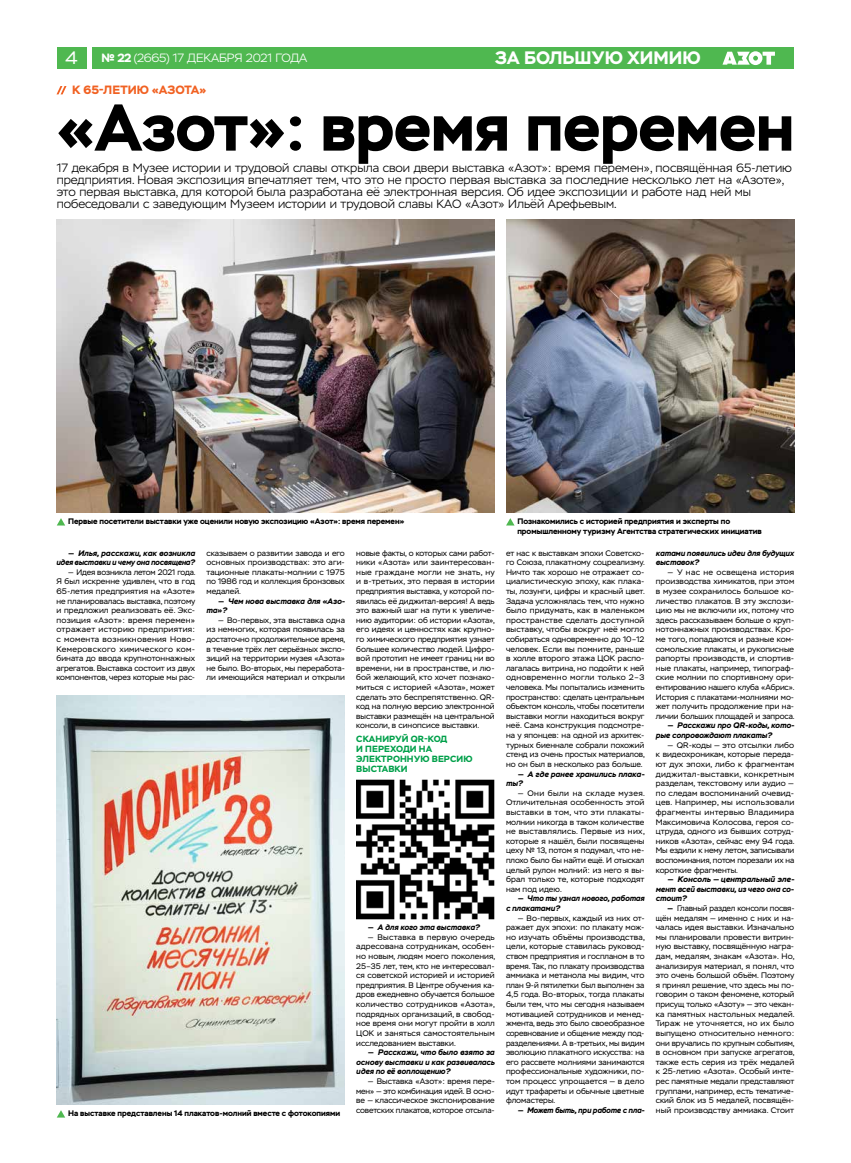
<style>
.page{position:relative;width:851px;height:1163px;background:#fff}
.page>*{position:absolute;margin:0;border:0;box-sizing:border-box;transform-origin:0 0}
.t1{font:700 66px "Stem";color:#000}
.t2{font:700 18px "Stem";color:#fff}
.t3{font:18px "Stem";color:#fff}
.t4{font:300 12px/12px "Stem";color:#000}
.t5{font:300 12px "Stem";letter-spacing:-.02em;color:#fff}
.t6{font:700 12px "Stem";letter-spacing:.01em;color:#f16122}
.t7{font:700 9px/10px "Stem";letter-spacing:.01em;color:#00a04a}
.t8{font:8px/9.6px "Stem";letter-spacing:-.005em;color:#000;text-align:justify}
.t9{font:italic 700 8px/9.6px "Stem";color:#000}
.t10{font:700 8px/9.6px "Stem";color:#000}
.s1{font-weight:700}
</style>
<div class="page">
<div style="left:93px;top:47px;width:701px;height:21px;background:#4fb850"></div>
<div style="left:57px;top:47px;width:30px;height:21px;background:#4fb850"></div>
<svg style="left:722px;top:51px;width:52px;height:14px"></svg>
<svg style="left:57px;top:1110px;width:8px;height:7px"></svg>
<svg style="left:56px;top:86px;width:10px;height:8px"></svg>
<img style="left:57px;top:220px;width:437px;height:292px">
<img style="left:506px;top:220px;width:288px;height:292px">
<svg style="left:57px;top:518px;width:8px;height:7px"></svg>
<svg style="left:506px;top:518px;width:8px;height:7px"></svg>
<img style="left:56px;top:695px;width:289px;height:409px">
<img style="left:356px;top:779px;width:138px;height:140px">
<h2 class="t3" style="left:66px;top:47px;width:14px">4</h2>
<h3 class="t5" style="left:101px;top:51px;width:207px"><span class="s1">№ 22</span> (2665) 17 ДЕКАБРЯ 2021 ГОДА</h3>
<h2 class="t2" style="left:495px;top:47px;width:207px">ЗА БОЛЬШУЮ ХИМИЮ</h2>
<h3 class="t6" style="left:72px;top:82px;width:136px">К 65‑ЛЕТИЮ «АЗОТА»</h3>
<h1 class="t1" style="left:56px;top:85px;width:739px">«Азот»: время перемен</h1>
<p class="t4" style="left:57px;top:162px;width:736px">17 декабря в Музее истории и трудовой славы открыла свои двери выставка «Азот»: время перемен», посвящённая 65‑летию предприятия. Новая экспозиция впечатляет тем, что это не просто первая выставка за последние несколько лет на «Азоте», это первая выставка, для которой была разработана её электронная версия. Об идее экспозиции и работе над ней мы побеседовали с заведующим Музеем истории и трудовой славы КАО «Азот» Ильёй Арефьевым.</p>
<p class="t10" style="left:68px;top:516px;width:337px">Первые посетители выставки уже оценили новую экспозицию «Азот»: время перемен»</p>
<p class="t10" style="left:517px;top:516px;width:246px">Познакомились с историей предприятия и эксперты по промышленному туризму Агентства стратегических инициатив</p>
<p class="t9" style="left:56px;top:548px;width:140px;text-align:right">— Илья, расскажи, как возникла идея выставки и чему она посвящена?</p>
<p class="t8" style="left:56px;top:567px;width:141px;text-indent:11px">— Идея возникла летом 2021 года.<br>Я был искренне удивлен, что в год 65‑летия предприятия на «Азоте» не планировалась выставка, поэтому и предложил реализовать её. Экс&shy;позиция «Азот»: время перемен» отражает историю предприятия: с момента возникновения Ново-Кемеровского химического ком&shy;бината до ввода крупнотоннажных агрегатов. Выставка состоит из двух компонентов, через которые мы рас-</p>
<p class="t8" style="left:206px;top:548px;width:140px">сказываем о развитии завода и его основных производствах: это аги&shy;тационные плакаты-молнии с 1975 по 1986 год и коллекция бронзовых медалей.</p>
<p class="t9" style="left:206px;top:596px;width:140px;text-indent:11px">— Чем нова выставка для «Азо&shy;та»?</p>
<p class="t8" style="left:206px;top:615px;width:140px;text-indent:11px">— Во-первых, эта выставка одна из немногих, которая появилась за достаточно продолжительное время, в течение трёх лет серьёзных экспо&shy;зиций на территории музея «Азота» не было. Во-вторых, мы переработа&shy;ли имеющийся материал и открыли</p>
<p class="t10" style="left:68px;top:1108px;width:273px">На выставке представлены 14 плакатов-молний вместе с фотокопиями</p>
<p class="t8" style="left:356px;top:548px;width:140px">новые факты, о которых сами работ&shy;ники «Азота» или заинтересован&shy;ные граждане могли не знать, ну и в‑третьих, это первая в истории предприятия выставка, у которой по&shy;явилась её диджитал-версия! А ведь это важный шаг на пути к увеличе&shy;нию аудитории: об истории «Азота», его идеях и ценностях как крупно&shy;го химического предприятия узнает большее количество людей. Цифро&shy;вой прототип не имеет границ ни во времени, ни в пространстве, и лю&shy;бой желающий, кто хочет познако&shy;миться с историей «Азота», может сделать это беспрепятственно. QR&shy;код на полную версию электронной выставки размещён на центральной консоли, в синопсисе выставки.</p>
<p class="t7" style="left:356px;top:733px;width:118px">СКАНИРУЙ QR-КОД<br>И ПЕРЕХОДИ НА<br>ЭЛЕКТРОННУЮ ВЕРСИЮ<br>ВЫСТАВКИ</p>
<p class="t9" style="left:367px;top:922px;width:114px">— А для кого эта выставка?</p>
<p class="t8" style="left:356px;top:932px;width:140px;text-indent:11px">— Выставка в первую очередь адресована сотрудникам, особен&shy;но новым, людям моего поколения, 25–35 лет, тем, кто не интересовал&shy;ся советской историей и историей предприятия. В Центре обучения ка&shy;дров ежедневно обучается большое количество сотрудников «Азота», подрядных организаций, в свобод&shy;ное время они могут пройти в холл ЦОК и заняться самостоятельным исследованием выставки.</p>
<p class="t9" style="left:356px;top:1047px;width:140px;text-align:justify;text-indent:11px">— Расскажи, что было взято за основу выставки и как развивалась идея по её воплощению?</p>
<p class="t8" style="left:356px;top:1076px;width:140px;text-indent:11px">— Выставка «Азот»: время пере&shy;мен» — это комбинация идей. В осно&shy;ве — классическое экспонирование советских плакатов, которое отсыла-</p>
<p class="t8" style="left:506px;top:548px;width:140px">ет нас к выставкам эпохи Советско&shy;го Союза, плакатному соцреализму.<br>Ничто так хорошо не отражает со&shy;циалистическую эпоху, как плака&shy;ты, лозунги, цифры и красный цвет.<br>Задача усложнялась тем, что нужно было придумать, как в маленьком пространстве сделать доступной выставку, чтобы вокруг неё могло собираться одновременно до 10–12 человек. Если вы помните, раньше в холле второго этажа ЦОК распо&shy;лагалась витрина, но подойти к ней одновременно могли только 2–3 человека. Мы попытались изменить пространство: сделать центральным объектом консоль, чтобы посетители выставки могли находиться вокруг неё. Сама конструкция подсмотре&shy;на у японцев: на одной из архитек&shy;турных биеннале собрали похожий стенд из очень простых материалов, но он был в несколько раз больше.</p>
<p class="t9" style="left:506px;top:768px;width:140px;text-indent:11px">— А где ранее хранились плака&shy;ты?</p>
<p class="t8" style="left:506px;top:788px;width:140px;text-indent:11px">— Они были на складе музея.<br>Отличительная особенность этой выставки в том, что эти плакаты&shy;молнии никогда в таком количестве не выставлялись. Первые из них, которые я нашёл, были посвящены цеху № 13, потом я подумал, что не&shy;плохо было бы найти ещё. И отыскал целый рулон молний: из него я вы&shy;брал только те, которые подходят нам под идею.</p>
<p class="t9" style="left:506px;top:893px;width:140px;text-indent:11px">— Что ты узнал нового, работая с плакатами?</p>
<p class="t8" style="left:506px;top:913px;width:140px;text-indent:11px">— Во-первых, каждый из них от&shy;ражает дух эпохи: по плакату мож&shy;но изучать объёмы производства, цели, которые ставилась руковод&shy;ством предприятия и госпланом в то время. Так, по плакату производства аммиака и метанола мы видим, что план 9‑й пятилетки был выполнен за 4,5 года. Во-вторых, тогда плакаты были тем, что мы сегодня называем мотивацией сотрудников и менед&shy;жмента, ведь это было своеобразное соревнование и общение между под&shy;разделениями. А в‑третьих, мы видим эволюцию плакатного искусства: на его рассвете молниями занимаются профессиональные художники, по&shy;том процесс упрощается — в дело идут трафареты и обычные цветные фломастеры.</p>
<p class="t9" style="left:517px;top:1104px;width:129px">— Может быть, при работе с пла-</p>
<p class="t9" style="left:655px;top:548px;width:140px">катами появились идеи для будущих выставок?</p>
<p class="t8" style="left:655px;top:567px;width:140px;text-indent:11px">— У нас не освещена история производства химикатов, при этом в музее сохранилось большое ко&shy;личество плакатов. В эту экспози&shy;цию мы не включили их, потому что здесь рассказываем больше о круп&shy;нотоннажных производствах. Кро&shy;ме того, попадаются и разные ком&shy;сомольские плакаты, и рукописные рапорты производств, и спортив&shy;ные плакаты, например, типограф&shy;ские молнии по спортивному ори&shy;ентированию нашего клуба «Абрис».<br>История с плакатами-молниями мо&shy;жет получить продолжение при на&shy;личии больших площадей и запроса.</p>
<p class="t9" style="left:655px;top:720px;width:140px;text-indent:11px">— Расскажи про QR-коды, кото&shy;рые сопровождают плакаты?</p>
<p class="t8" style="left:655px;top:740px;width:140px;text-indent:11px">— QR-коды — это отсылки либо к видеохроникам, которые переда&shy;ют дух эпохи, либо к фрагментам диджитал-выставки, конкретным разделам, текстовому или аудио — по следам воспоминаний очевид&shy;цев. Например, мы использовали фрагменты интервью Владимира Максимовича Колосова, героя со&shy;цтруда, одного из бывших сотруд&shy;ников «Азота», сейчас ему 94 года.<br>Мы ездили к нему летом, записывали воспоминания, потом порезали их на короткие фрагменты.</p>
<p class="t9" style="left:655px;top:874px;width:140px;text-align:justify;text-indent:11px">— Консоль — центральный эле&shy;мент всей выставки, из чего она со&shy;стоит?</p>
<p class="t8" style="left:655px;top:903px;width:140px;text-indent:11px"><span class="s1">—</span> Главный раздел консоли посвя&shy;щён медалям — именно с них и на&shy;чалась идея выставки. Изначально мы планировали провести витрин&shy;ную выставку, посвящённую награ&shy;дам, медалям, знакам «Азота». Но, анализируя материал, я понял, что это очень большой объём. Поэтому я принял решение, что здесь мы по&shy;говорим о таком феномене, который присущ только «Азоту» — это чекан&shy;ка памятных настольных медалей.<br>Тираж не уточняется, но их было выпущено относительно немного: они вручались по крупным событиям, в основном при запуске агрегатов, также есть серия из трёх медалей к 25‑летию «Азота». Особый инте&shy;рес памятные медали представляют группами, например, есть тематиче&shy;ский блок из 5 медалей, посвящён&shy;ный производству аммиака. Стоит</p>
</div>
